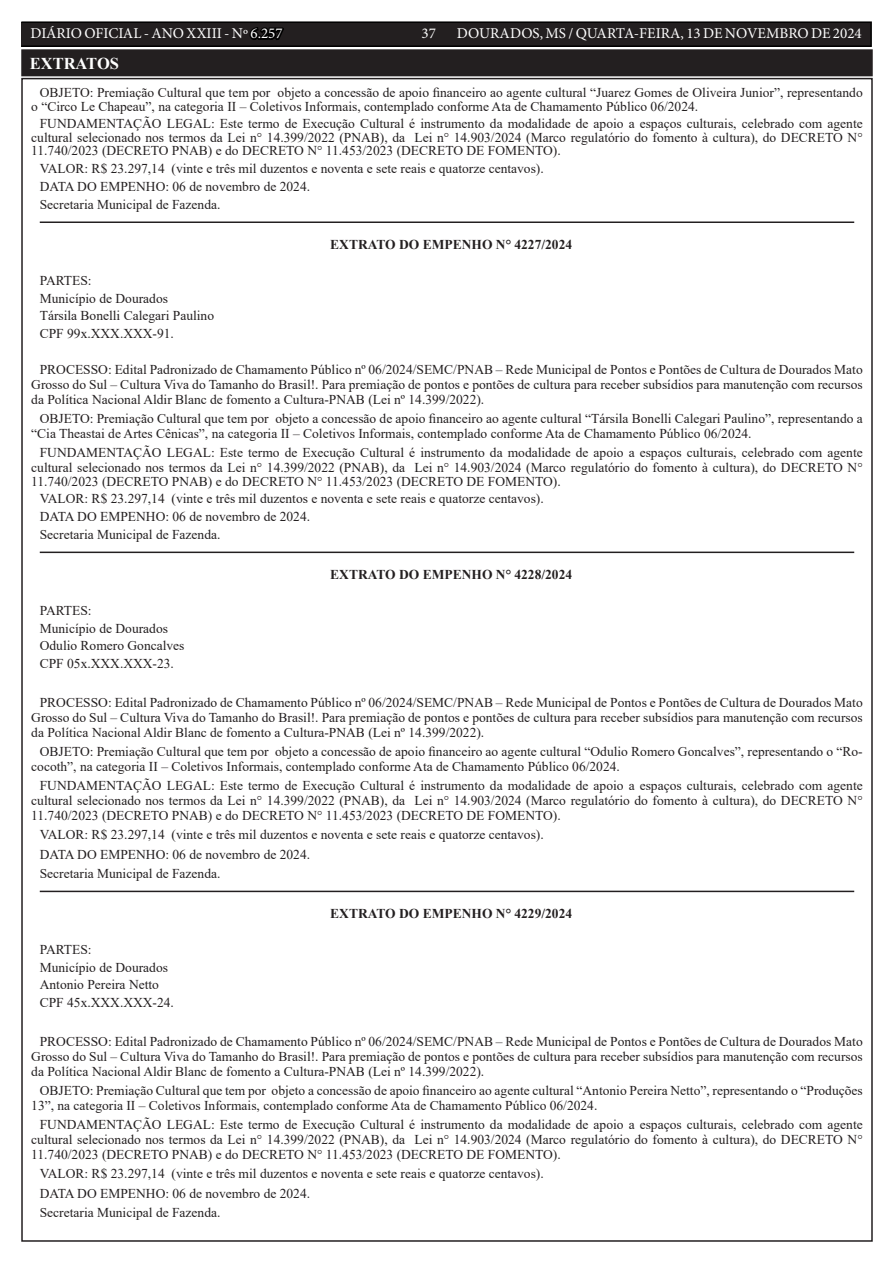
<style>
.page{position:relative;width:893px;height:1263px;background:#fff}
.page>*{position:absolute;margin:0;border:0;box-sizing:border-box;transform-origin:0 0}
.TEXTO{font:700 16.5px "Times New Roman";color:#fff}
.t1{font:15px "Minion Pro";color:#fff}
.TEXTO-2{font:13.5px/15px "Times New Roman";color:#231f20;text-align:justify}
.TEXTO-3{font:700 13.5px "Times New Roman";color:#231f20}
.s1{color:#000}
</style>
<div class="page">
<div style="left:21px;top:22px;width:850px;height:24px;background:#231f20"></div>
<div style="left:21px;top:21px;width:851px;height:26px;border:2px solid #000"></div>
<hr style="left:40px;top:221px;width:814px;height:2px;background:#231f20">
<hr style="left:40px;top:552px;width:814px;height:1px;background:#231f20">
<hr style="left:40px;top:891px;width:814px;height:1px;background:#231f20">
<div style="left:23px;top:51px;width:848px;height:23px;background:#231f20"></div>
<div style="left:21px;top:49px;width:852px;height:27px;border:4px solid #231f20"></div>
<p class="t1" style="left:31px;top:24px;width:254px">DIÁRIO OFICIAL - ANO XXIII - Nº <span class="s1">6.257</span></p>
<p class="t1" style="left:421px;top:24px;width:16px">37</p>
<p class="t1" style="left:457px;top:24px;width:407px">DOURADOS, MS / QUARTA-FEIRA, 13 DE NOVEMBRO DE 2024</p>
<p class="TEXTO" style="left:30px;top:52px;width:91px">EXTRATOS</p>
<p class="TEXTO-2" style="left:31px;top:86px;width:833px;line-height:13.5px;text-indent:9px">OBJETO: Premiação Cultural que tem por objeto a concessão de apoio financeiro ao agente cultural “Juarez Gomes de Oliveira Junior”, representando o “Circo Le Chapeau”, na categoria II – Coletivos Informais, contemplado conforme Ata de Chamamento Público 06/2024.</p>
<p class="TEXTO-2" style="left:31px;top:117px;width:833px;line-height:13.5px;text-indent:9px">FUNDAMENTAÇÃO LEGAL: Este termo de Execução Cultural é instrumento da modalidade de apoio a espaços culturais, celebrado com agente cultural selecionado nos termos da Lei n° 14.399/2022 (PNAB), da Lei n° 14.903/2024 (Marco regulatório do fomento à cultura), do DECRETO N° 11.740/2023 (DECRETO PNAB) e do DECRETO N° 11.453/2023 (DECRETO DE FOMENTO).</p>
<p class="TEXTO-2" style="left:40px;top:161px;width:506px">VALOR: R$ 23.297,14 (vinte e três mil duzentos e noventa e sete reais e quatorze centavos).</p>
<p class="TEXTO-2" style="left:40px;top:179px;width:272px">DATA DO EMPENHO: 06 de novembro de 2024.</p>
<p class="TEXTO-2" style="left:40px;top:196px;width:182px">Secretaria Municipal de Fazenda.</p>
<p class="TEXTO-3" style="left:330px;top:235px;width:243px">EXTRATO DO EMPENHO N° 4227/2024</p>
<p class="TEXTO-2" style="left:40px;top:272px;width:53px">PARTES:</p>
<p class="TEXTO-2" style="left:40px;top:290px;width:130px">Município de Dourados</p>
<p class="TEXTO-2" style="left:40px;top:308px;width:176px">Társila Bonelli Calegari Paulino</p>
<p class="TEXTO-2" style="left:40px;top:326px;width:136px">CPF 99x.XXX.XXX-91.</p>
<p class="TEXTO-2" style="left:31px;top:361px;width:833px;text-indent:9px">PROCESSO: Edital Padronizado de Chamamento Público nº 06/2024/SEMC/PNAB – Rede Municipal de Pontos e Pontões de Cultura de Dourados Mato Grosso do Sul – Cultura Viva do Tamanho do Brasil!. Para premiação de pontos e pontões de cultura para receber subsídios para manutenção com recursos da Política Nacional Aldir Blanc de fomento a Cultura-PNAB (Lei nº 14.399/2022).</p>
<p class="TEXTO-2" style="left:31px;top:410px;width:833px;text-indent:9px">OBJETO: Premiação Cultural que tem por objeto a concessão de apoio financeiro ao agente cultural “Társila Bonelli Calegari Paulino”, representando a “Cia Theastai de Artes Cênicas”, na categoria II – Coletivos Informais, contemplado conforme Ata de Chamamento Público 06/2024.</p>
<p class="TEXTO-2" style="left:31px;top:445px;width:833px;text-align:right">FUNDAMENTAÇÃO LEGAL: Este termo de Execução Cultural é instrumento da modalidade de apoio a espaços culturais, celebrado com agente cultural selecionado nos termos da Lei n° 14.399/2022 (PNAB), da Lei n° 14.903/2024 (Marco regulatório do fomento à cultura), do DECRETO N°</p>
<p class="TEXTO-2" style="left:31px;top:473px;width:531px">11.740/2023 (DECRETO PNAB) e do DECRETO N° 11.453/2023 (DECRETO DE FOMENTO).</p>
<p class="TEXTO-2" style="left:40px;top:491px;width:506px">VALOR: R$ 23.297,14 (vinte e três mil duzentos e noventa e sete reais e quatorze centavos).</p>
<p class="TEXTO-2" style="left:40px;top:509px;width:272px">DATA DO EMPENHO: 06 de novembro de 2024.</p>
<p class="TEXTO-2" style="left:40px;top:526px;width:182px">Secretaria Municipal de Fazenda.</p>
<p class="TEXTO-3" style="left:330px;top:565px;width:243px">EXTRATO DO EMPENHO N° 4228/2024</p>
<p class="TEXTO-2" style="left:40px;top:602px;width:53px">PARTES:</p>
<p class="TEXTO-2" style="left:40px;top:620px;width:130px">Município de Dourados</p>
<p class="TEXTO-2" style="left:40px;top:638px;width:146px">Odulio Romero Goncalves</p>
<p class="TEXTO-2" style="left:40px;top:656px;width:136px">CPF 05x.XXX.XXX-23.</p>
<p class="TEXTO-2" style="left:31px;top:694px;width:833px;text-indent:9px">PROCESSO: Edital Padronizado de Chamamento Público nº 06/2024/SEMC/PNAB – Rede Municipal de Pontos e Pontões de Cultura de Dourados Mato Grosso do Sul – Cultura Viva do Tamanho do Brasil!. Para premiação de pontos e pontões de cultura para receber subsídios para manutenção com recursos da Política Nacional Aldir Blanc de fomento a Cultura-PNAB (Lei nº 14.399/2022).</p>
<p class="TEXTO-2" style="left:31px;top:743px;width:833px;text-indent:9px">OBJETO: Premiação Cultural que tem por objeto a concessão de apoio financeiro ao agente cultural “Odulio Romero Goncalves”, representando o “Ro&shy;cocoth”, na categoria II – Coletivos Informais, contemplado conforme Ata de Chamamento Público 06/2024.</p>
<p class="TEXTO-2" style="left:31px;top:778px;width:833px;text-indent:9px">FUNDAMENTAÇÃO LEGAL: Este termo de Execução Cultural é instrumento da modalidade de apoio a espaços culturais, celebrado com agente cultural selecionado nos termos da Lei n° 14.399/2022 (PNAB), da Lei n° 14.903/2024 (Marco regulatório do fomento à cultura), do DECRETO N° 11.740/2023 (DECRETO PNAB) e do DECRETO N° 11.453/2023 (DECRETO DE FOMENTO).</p>
<p class="TEXTO-2" style="left:40px;top:827px;width:506px">VALOR: R$ 23.297,14 (vinte e três mil duzentos e noventa e sete reais e quatorze centavos).</p>
<p class="TEXTO-2" style="left:40px;top:846px;width:272px">DATA DO EMPENHO: 06 de novembro de 2024.</p>
<p class="TEXTO-2" style="left:40px;top:865px;width:182px">Secretaria Municipal de Fazenda.</p>
<p class="TEXTO-3" style="left:330px;top:904px;width:243px">EXTRATO DO EMPENHO N° 4229/2024</p>
<p class="TEXTO-2" style="left:40px;top:941px;width:53px">PARTES:</p>
<p class="TEXTO-2" style="left:40px;top:959px;width:130px">Município de Dourados</p>
<p class="TEXTO-2" style="left:40px;top:977px;width:121px">Antonio Pereira Netto</p>
<p class="TEXTO-2" style="left:40px;top:995px;width:136px">CPF 45x.XXX.XXX-24.</p>
<p class="TEXTO-2" style="left:31px;top:1033px;width:833px;text-indent:9px">PROCESSO: Edital Padronizado de Chamamento Público nº 06/2024/SEMC/PNAB – Rede Municipal de Pontos e Pontões de Cultura de Dourados Mato Grosso do Sul – Cultura Viva do Tamanho do Brasil!. Para premiação de pontos e pontões de cultura para receber subsídios para manutenção com recursos da Política Nacional Aldir Blanc de fomento a Cultura-PNAB (Lei nº 14.399/2022).</p>
<p class="TEXTO-2" style="left:31px;top:1082px;width:833px;text-indent:9px">OBJETO: Premiação Cultural que tem por objeto a concessão de apoio financeiro ao agente cultural “Antonio Pereira Netto”, representando o “Produções<br>13”, na categoria II – Coletivos Informais, contemplado conforme Ata de Chamamento Público 06/2024.</p>
<p class="TEXTO-2" style="left:31px;top:1117px;width:833px;text-indent:9px">FUNDAMENTAÇÃO LEGAL: Este termo de Execução Cultural é instrumento da modalidade de apoio a espaços culturais, celebrado com agente cultural selecionado nos termos da Lei n° 14.399/2022 (PNAB), da Lei n° 14.903/2024 (Marco regulatório do fomento à cultura), do DECRETO N° 11.740/2023 (DECRETO PNAB) e do DECRETO N° 11.453/2023 (DECRETO DE FOMENTO).</p>
<p class="TEXTO-2" style="left:40px;top:1166px;width:506px">VALOR: R$ 23.297,14 (vinte e três mil duzentos e noventa e sete reais e quatorze centavos).</p>
<p class="TEXTO-2" style="left:40px;top:1185px;width:272px">DATA DO EMPENHO: 06 de novembro de 2024.</p>
<p class="TEXTO-2" style="left:40px;top:1204px;width:182px">Secretaria Municipal de Fazenda.</p>
</div>
